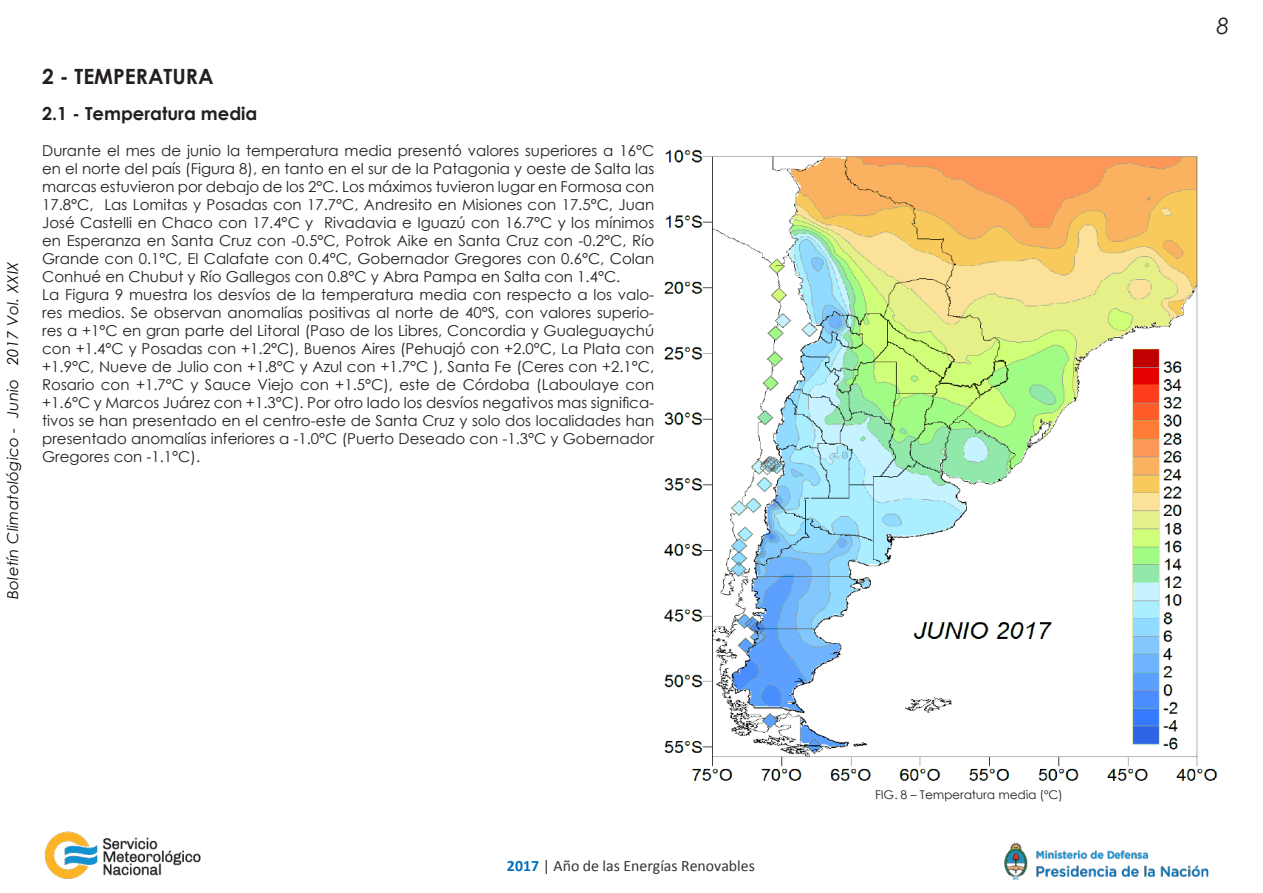
<style>
.page{position:relative;width:1263px;height:893px;background:#fff}
.page>*{position:absolute;margin:0;border:0;box-sizing:border-box;transform-origin:0 0}
.t1{font:italic 22.5px "Century Gothic";color:#231f20}
.t2{font:700 21px "Century Gothic";color:#231f20}
.t3{font:700 18px "Century Gothic";color:#231f20}
.t4{font:15.9px "Calibri";color:#333}
.t5{font:15px/18px "Century Gothic";color:#231f20;text-align:justify}
.t6{font:italic 15px "Century Gothic";letter-spacing:.02em;color:#040503}
.t7{font:12px "Century Gothic";color:#231f20}
.s1{font-weight:700;color:#0070c0}
</style>
<div class="page">
<img style="left:44px;top:831px;width:157px;height:48px">
<img style="left:1004px;top:842px;width:205px;height:39px">
<img style="left:664px;top:149px;width:553px;height:632px">
<p class="t6" style="left:2px;top:599px;width:339px;rotate:-90deg">Boletín Climatológico - Junio 2017 Vol. XXIX</p>
<p class="t2" style="left:42px;top:60px;width:173px">2 - TEMPERATURA</p>
<p class="t3" style="left:42px;top:100px;width:217px">2.1 - Temperatura media</p>
<p class="t5" style="left:42px;top:141px;width:614px">Durante el mes de junio la temperatura media presentó valores superiores a 16°C en el norte del país (Figura 8), en tanto en el sur de la Patagonia y oeste de Salta las marcas estuvieron por debajo de los 2°C. Los máximos tuvieron lugar en Formosa con 17.8°C, Las Lomitas y Posadas con 17.7°C, Andresito en Misiones con 17.5°C, Juan José Castelli en Chaco con 17.4°C y Rivadavia e Iguazú con 16.7°C y los mínimos en Esperanza en Santa Cruz con -0.5°C, Potrok Aike en Santa Cruz con -0.2°C, Río Grande con 0.1°C, El Calafate con 0.4°C, Gobernador Gregores con 0.6°C, Colan Conhué en Chubut y Río Gallegos con 0.8°C y Abra Pampa en Salta con 1.4°C.</p>
<p class="t5" style="left:42px;top:285px;width:614px">La Figura 9 muestra los desvíos de la temperatura media con respecto a los valo&shy;res medios. Se observan anomalías positivas al norte de 40°S, con valores superio&shy;res a +1°C en gran parte del Litoral (Paso de los Libres, Concordia y Gualeguaychú con +1.4°C y Posadas con +1.2°C), Buenos Aires (Pehuajó con +2.0°C, La Plata con +1.9°C, Nueve de Julio con +1.8°C y Azul con +1.7°C ), Santa Fe (Ceres con +2.1°C, Rosario con +1.7°C y Sauce Viejo con +1.5°C), este de Córdoba (Laboulaye con +1.6°C y Marcos Juárez con +1.3°C). Por otro lado los desvíos negativos mas significa&shy;tivos se han presentado en el centro-este de Santa Cruz y solo dos localidades han presentado anomalías inferiores a -1.0°C (Puerto Deseado con -1.3°C y Gobernador Gregores con -1.1°C).</p>
<p class="t4" style="left:550px;top:851px;width:249px"><span class="s1">2017</span> | Año de las Energías Renovabl s</p>
<p class="t4" style="left:507px;top:855px;width:249px"><span class="s1">2017</span> | Año de las Energías Renovables</p>
<p class="t7" style="left:875px;top:786px;width:190px">FIG. 8 – Temperatura media (ºC)</p>
<h1 class="t1" style="left:1217px;top:10px;width:14px">8</h1>
</div>
